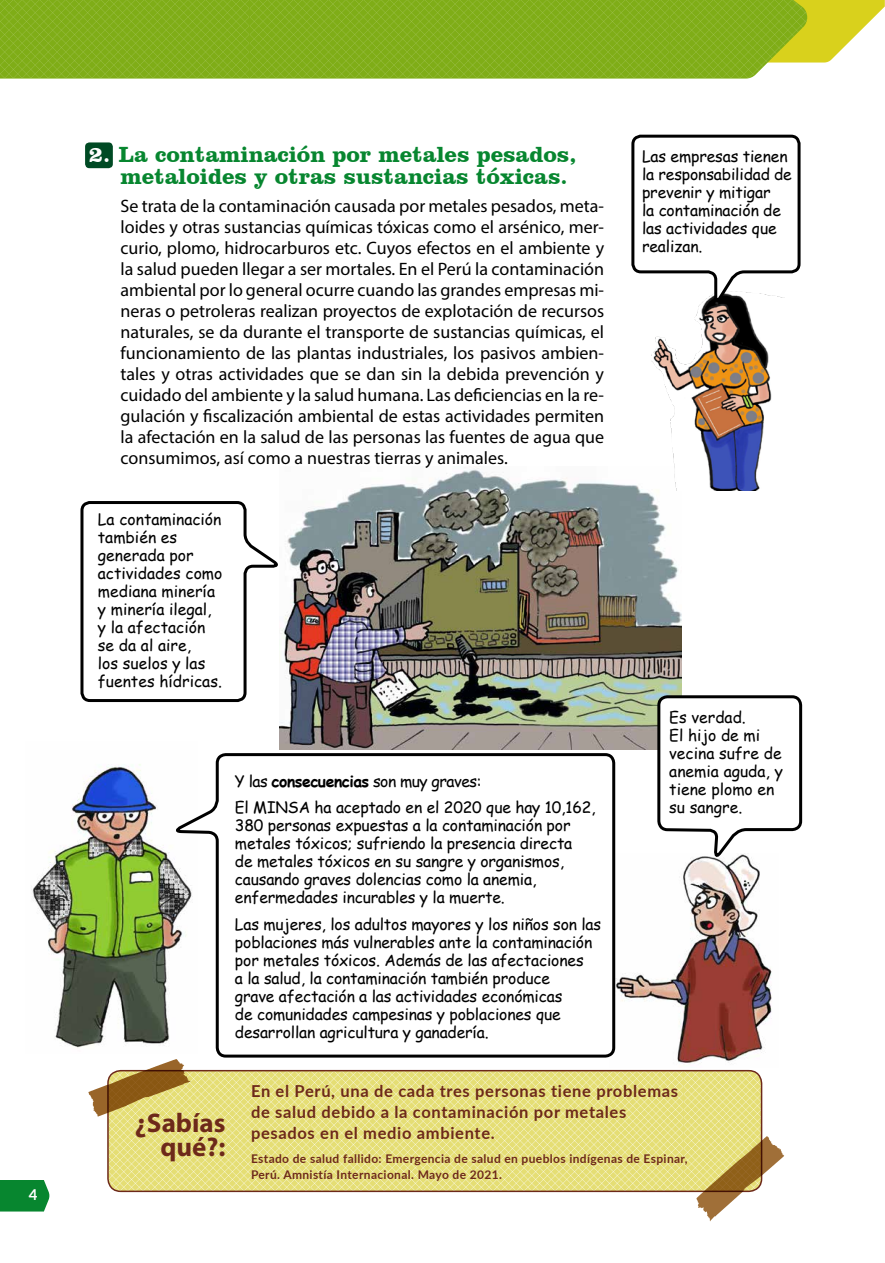
<style>
.page{position:relative;width:885px;height:1263px;background:#fff}
.page>*{position:absolute;margin:0;border:0;box-sizing:border-box;transform-origin:0 0}
.t1{font:700 27px/24px "Myriad Pro";color:#6d291a;text-align:right}
.t2{font:700 22.5px/22.5px "Clarendon BT";color:#07862f}
.t3{font:18px/21px "Myriad Pro";color:#000;text-align:justify}
.t4{font:700 16.5px/21px "Lato";letter-spacing:.04em;color:#6d291a}
.t5{font:15.75px/18px "Comic Sans MS";letter-spacing:-.01em;color:#000}
.t6{font:700 15px "Lato";color:#fff}
.t7{font:700 12px/16.5px "Lato";letter-spacing:.03em;color:#6d291a}
.s1{color:#fff}
.s2{font-weight:700}
</style>
<div class="page">
<div style="left:85px;top:142px;width:28px;height:26px;background:#004a24;border-radius:4px"></div>
<svg style="left:0;top:0;width:884px;height:78px"></svg>
<img style="left:31px;top:764px;width:142px;height:284px">
<img style="left:279px;top:468px;width:402px;height:281px">
<img style="left:616px;top:859px;width:156px;height:200px">
<img style="left:643px;top:304px;width:129px;height:186px">
<svg style="left:173px;top:753px;width:443px;height:305px"></svg>
<svg style="left:631px;top:134px;width:170px;height:170px"></svg>
<svg style="left:80px;top:499px;width:200px;height:204px"></svg>
<svg style="left:655px;top:694px;width:148px;height:165px"></svg>
<svg style="left:88px;top:1059px;width:696px;height:162px"></svg>
<div style="left:0;top:1180px;width:50px;height:31px;background:#07862f"></div>
<p class="t6" style="left:29px;top:1183px;width:10px">4</p>
<h2 class="t2" style="left:120px;top:142px;width:457px;text-indent:-31px"><span class="s1">2.</span> La contaminación por metales pesados, metaloides y otras sustancias tóxicas.</h2>
<p class="t3" style="left:120px;top:195px;width:485px">Se trata de la contaminación causada por metales pesados, meta&shy;loides y otras sustancias químicas tóxicas como el arsénico, mer&shy;curio, plomo, hidrocarburos etc. Cuyos efectos en el ambiente y la salud pueden llegar a ser mortales. En el Perú la contaminación ambiental por lo general ocurre cuando las grandes empresas mi&shy;neras o petroleras realizan proyectos de explotación de recursos naturales, se da durante el transporte de sustancias químicas, el funcionamiento de las plantas industriales, los pasivos ambien&shy;tales y otras actividades que se dan sin la debida prevención y cuidado del ambiente y la salud humana. Las deficiencias en la re&shy;gulación y fiscalización ambiental de estas actividades permiten la afectación en la salud de las personas las fuentes de agua que consumimos, así como a nuestras tierras y animales.</p>
<p class="t5" style="left:98px;top:510px;width:126px">La contaminación también es generada por actividades como mediana minería y minería ilegal, y la afectación se da al aire,<br>los suelos y las fuentes hídricas.</p>
<p class="t5" style="left:235px;top:767px;width:362px;line-height:26.5px">Y las <span class="s2">consecuencias</span> son muy graves:<br>El MINSA ha aceptado en el 2020 que hay 10,162,</p>
<p class="t5" style="left:235px;top:816px;width:339px">380 personas expuestas a la contaminación por metales tóxicos; sufriendo la presencia directa de metales tóxicos en su sangre y organismos, causando graves dolencias como la anemia, enfermedades incurables y la muerte.</p>
<p class="t5" style="left:235px;top:914px;width:368px">Las mujeres, los adultos mayores y los niños son las poblaciones más vulnerables ante la contaminación por metales tóxicos. Además de las afectaciones<br>a la salud, la contaminación también produce<br>grave afectación a las actividades económicas<br>de comunidades campesinas y poblaciones que desarrollan agricultura y ganadería.</p>
<p class="t5" style="left:642px;top:147px;width:151px">Las empresas tienen la responsabilidad de prevenir y mitigar<br>la contaminación de las actividades que realizan.</p>
<p class="t5" style="left:669px;top:707px;width:115px">Es verdad.<br>El hijo de mi vecina sufre de anemia aguda, y tiene plomo en su sangre.</p>
<h1 class="t1" style="left:135px;top:1109px;width:92px">¿Sabías qué?:</h1>
<p class="t4" style="left:251px;top:1080px;width:428px">En el Perú, una de cada tres personas tiene problemas de salud debido a la contaminación por metales pesados en el medio ambiente.</p>
<p class="t7" style="left:251px;top:1150px;width:438px">Estado de salud fallido: Emergencia de salud en pueblos indígenas de Espinar,<br>Perú. Amnistía Internacional. Mayo de 2021.</p>
</div>
